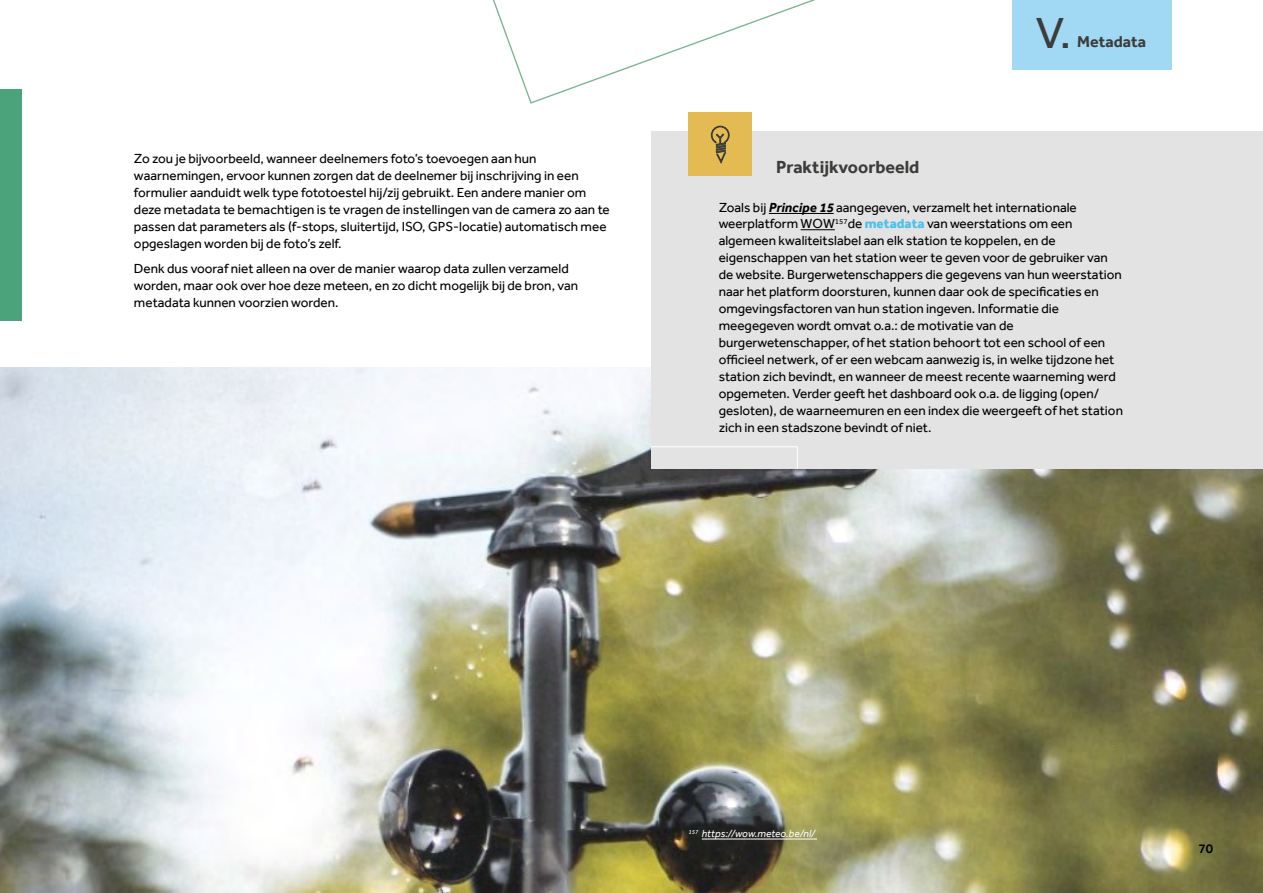
<style>
.page{position:relative;width:1263px;height:893px;background:#fff}
.page>*{position:absolute;margin:0;border:0;box-sizing:border-box;transform-origin:0 0}
.t1{font:44.7px "Effra";color:#3c3c3b}
.t2{font:700 18px "Effra";color:#3c3c3b}
.t3{font:700 16.2px "Effra";color:#3c3c3b}
.t4{font:13.5px/17px "Effra";color:#000}
.t5{font:500 13.5px "Effra";color:#000}
.t6{font:italic 10.5px "Effra";color:#fff}
.s1{font-weight:700;font-style:italic}
.s2{font-weight:800;color:#4bc1eb}
</style>
<div class="page">
<img style="left:0;top:368px;width:1263px;height:525px">
<div style="left:0;top:89px;width:21px;height:232px;background:#4ba37b"></div>
<div style="left:651px;top:131px;width:612px;height:337px;background:#e3e3e3"></div>
<svg style="left:651px;top:446px;width:147px;height:22px"></svg>
<hr style="left:769px;top:213px;width:65px;height:1px;background:#000">
<hr style="left:801px;top:229px;width:34px;height:1px;background:#000">
<div style="left:688px;top:112px;width:64px;height:64px;background:#e4ba52"></div>
<svg style="left:711px;top:126px;width:18px;height:37px"></svg>
<svg style="left:493px;top:0;width:322px;height:104px"></svg>
<div style="left:1012px;top:0;width:159px;height:70px;background:#a1d9f4"></div>
<hr style="left:702px;top:839px;width:115px;height:1px;background:#fff">
<p class="t4" style="left:134px;top:150px;width:477px">Zo zou je bijvoorbeeld, wanneer deelnemers foto’s toevoegen aan hun waarnemingen, ervoor kunnen zorgen dat de deelnemer bij inschrijving in een formulier aanduidt welk type fototoestel hij/zij gebruikt. Een andere manier om deze metadata te bemachtigen is te vragen de instellingen van de camera zo aan te passen dat parameters als (f-stops, sluitertijd, ISO, GPS-locatie) automatisch mee opgeslagen worden bij de foto’s zelf.</p>
<p class="t4" style="left:134px;top:260px;width:446px">Denk dus vooraf niet alleen na over de manier waarop data zullen verzameld worden, maar ook over hoe deze meteen, en zo dicht mogelijk bij de bron, van metadata kunnen voorzien worden.</p>
<h2 class="t2" style="left:776px;top:156px;width:145px">Praktijkvoorbeeld</h2>
<h1 class="t1" style="left:1036px;top:6px;width:37px">V.</h1>
<p class="t3" style="left:1077px;top:32px;width:71px">Metadata</p>
<p class="t4" style="left:719px;top:198px;width:406px">Zoals bij <span class="s1">Principe 15</span> aangegeven, verzamelt het internationale weerplatform WOW<sup>157</sup>de <span class="s2">metadata</span> van weerstations om een algemeen kwaliteitslabel aan elk station te koppelen, en de eigenschappen van het station weer te geven voor de gebruiker van de website. Burgerwetenschappers die gegevens van hun weerstation naar het platform doorsturen, kunnen daar ook de specificaties en omgevingsfactoren van hun station ingeven. Informatie die meegegeven wordt omvat o.a.: de motivatie van de burgerwetenschapper, of het station behoort tot een school of een officieel netwerk, of er een webcam aanwezig is, in welke tijdzone het station zich bevindt, en wanneer de meest recente waarneming werd opgemeten. Verder geeft het dashboard ook o.a. de ligging (open/ gesloten), de waarneemuren en een index die weergeeft of het station zich in een stadszone bevindt of niet.</p>
<p class="t6" style="left:688px;top:828px;width:128px"><sup>157</sup> https://wow.meteo.be/nl/</p>
<p class="t5" style="left:1198px;top:841px;width:16px">70</p>
</div>
